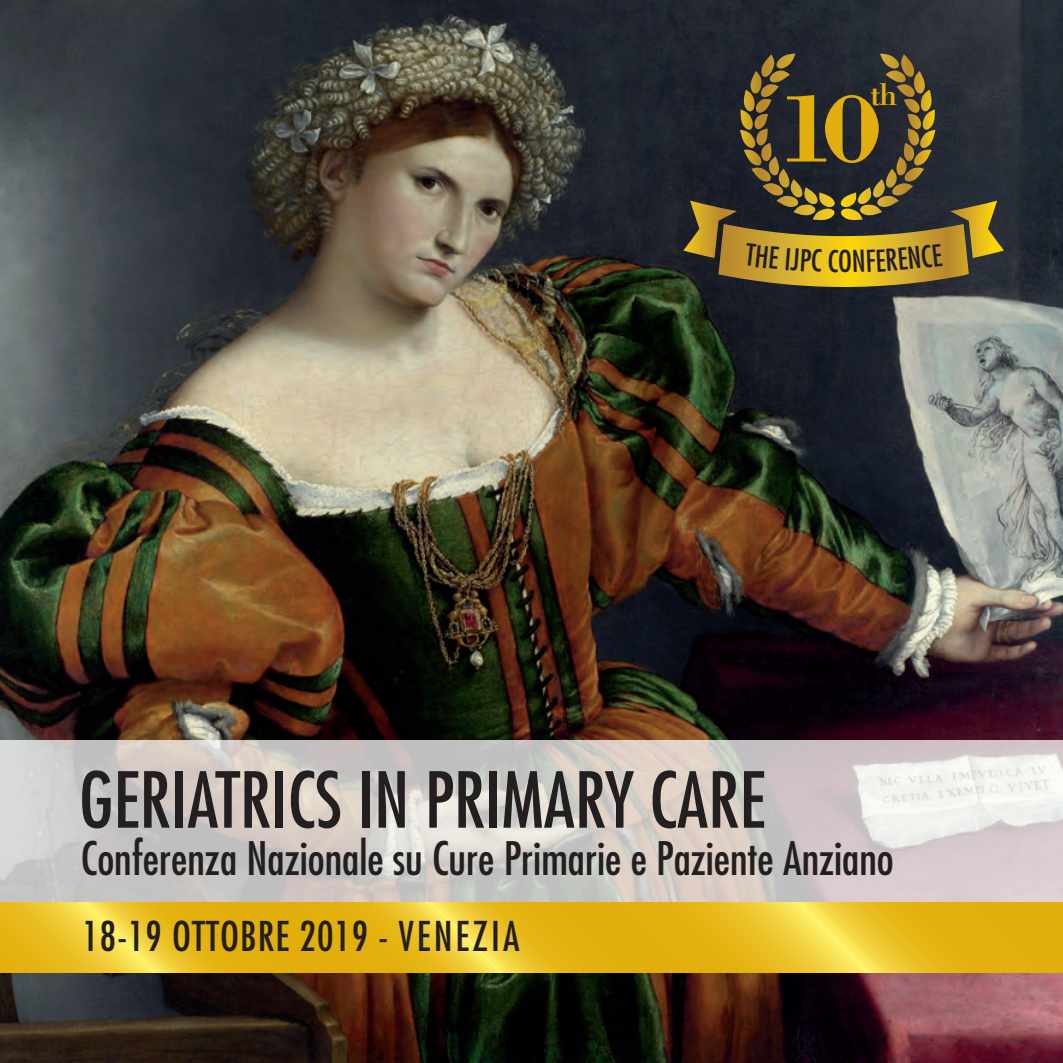
<style>
.page{position:relative;width:1063px;height:1063px;background:#fff}
.page>*{position:absolute;margin:0;border:0;box-sizing:border-box;transform-origin:0 0}
.t1{font:700 100px "Bodoni";color:#e2ae0c}
.t2{font:condensed 75px "Futura";color:#231f20}
.t3{font:condensed 45px "Futura";color:#231f20}
.t4{font:condensed 40px "Futura";letter-spacing:.025em;color:#231f20}
.t5{font:32.5px "Bodoni";color:#e2ae0c}
.t6{font:condensed 29.25px "Futura";color:#231f20}
</style>
<div class="page">
<img style="left:0;top:0;width:1063px;height:1063px">
<svg style="left:0;top:741px;width:1063px;height:161px"></svg>
<svg style="left:0;top:902px;width:1063px;height:71px"></svg>
<svg style="left:683px;top:54px;width:321px;height:237px"></svg>
<p class="t5" style="left:870px;top:75px;width:29px">th</p>
<h1 class="t1" style="left:775px;top:66px;width:109px">10</h1>
<p class="t6" style="left:838px;top:244px;width:16px">O</p>
<h2 class="t2" style="left:79px;top:755px;width:688px">GERIATRICS IN PRIMARY CARE</h2>
<p class="t3" style="left:81px;top:831px;width:814px">Conferenza Nazionale su Cure Primarie e Paziente Anziano</p>
<p class="t4" style="left:83px;top:912px;width:439px">18-19 OTTOBRE 2019 - VENEZIA</p>
</div>
